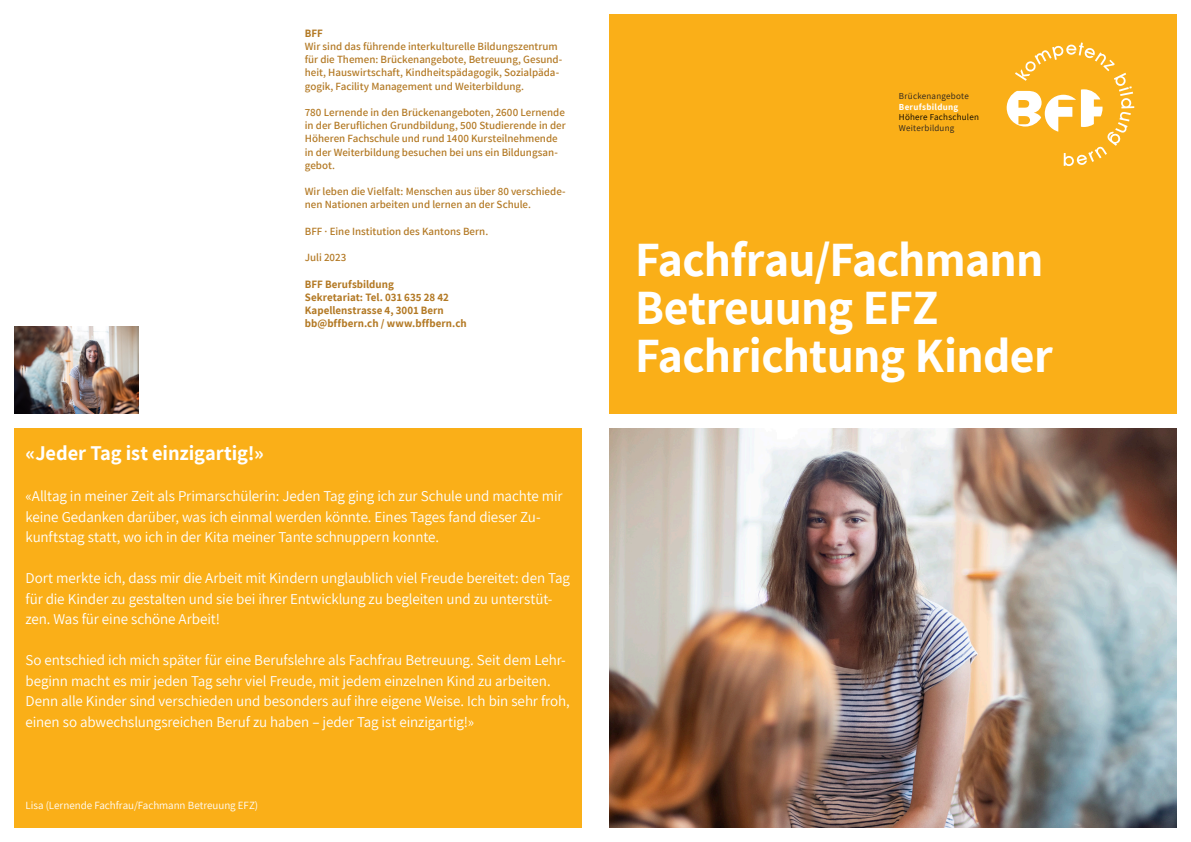
<style>
.page{position:relative;width:1191px;height:842px;background:#fff}
.page>*{position:absolute;margin:0;border:0;box-sizing:border-box;transform-origin:0 0}
.t1{font:700 48px/48px "Assistant";letter-spacing:-.015em;color:#fff}
.t2{font:700 20.5px "Assistant";letter-spacing:-.005em;color:#fff}
.t3{font:15px/20.5px "Assistant";letter-spacing:-.01em;color:#fff}
.t4{font:600 11px/13.2px "Assistant";color:#b37924}
.t5{font:700 11px/13.2px "Assistant";letter-spacing:.005em;color:#b37924}
.t6{font:11px "Assistant";letter-spacing:-.005em;color:#fff}
.t7{font:9px "Assistant";letter-spacing:.025em;color:#231f20}
.t8{font:9px "Assistant";letter-spacing:.025em;color:#000}
.t9{font:700 9px "Assistant";letter-spacing:.03em;color:#fff}
</style>
<div class="page">
<div style="left:609px;top:14px;width:567px;height:400px;background:#faaf18"></div>
<img style="left:609px;top:428px;width:567px;height:400px">
<div style="left:14px;top:428px;width:567px;height:400px;background:#faaf18"></div>
<svg style="left:1006px;top:43px;width:128px;height:123px"></svg>
<img style="left:14px;top:326px;width:125px;height:88px">
<p class="t5" style="left:305px;top:26px;width:20px">BFF</p>
<p class="t4" style="left:305px;top:39px;width:259px">Wir sind das führende interkulturelle Bildungszentrum für die Themen: Brückenangebote, Betreuung, Gesund&shy;heit, Hauswirtschaft, Kindheitspädagogik, Sozialpäda&shy;gogik, Facility Management und Weiterbildung.</p>
<p class="t4" style="left:305px;top:105px;width:262px">780 Lernende in den Brückenangeboten, 2600 Lernende in der Beruflichen Grundbildung, 500 Studierende in der Höheren Fachschule und rund 1400 Kursteilnehmende in der Weiterbildung besuchen bei uns ein Bildungsan&shy;gebot.</p>
<p class="t4" style="left:305px;top:184px;width:262px">Wir leben die Vielfalt: Menschen aus über 80 verschiede&shy;nen Nationen arbeiten und lernen an der Schule.</p>
<p class="t4" style="left:305px;top:224px;width:185px">BFF · Eine Institution des Kantons Bern.</p>
<p class="t4" style="left:305px;top:250px;width:43px">Juli 2023</p>
<p class="t5" style="left:305px;top:277px;width:163px">BFF Berufsbildung<br>Sekretariat: Tel. 031 635 28 42<br>Kapellenstrasse 4, 3001 Bern bb@bffbern.ch / www.bffbern.ch</p>
<h2 class="t2" style="left:26px;top:439px;width:240px">«Jeder Tag ist einzigartig!»</h2>
<p class="t3" style="left:26px;top:485px;width:538px">«Alltag in meiner Zeit als Primarschülerin: Jeden Tag ging ich zur Schule und machte mir keine Gedanken darüber, was ich einmal werden könnte. Eines Tages fand dieser Zu&shy;kunftstag statt, wo ich in der Kita meiner Tante schnuppern konnte.</p>
<p class="t3" style="left:26px;top:567px;width:546px">Dort merkte ich, dass mir die Arbeit mit Kindern unglaublich viel Freude bereitet: den Tag für die Kinder zu gestalten und sie bei ihrer Entwicklung zu begleiten und zu unterstüt&shy;zen. Was für eine schöne Arbeit!</p>
<p class="t3" style="left:26px;top:649px;width:546px">So entschied ich mich später für eine Berufslehre als Fachfrau Betreuung. Seit dem Lehr&shy;beginn macht es mir jeden Tag sehr viel Freude, mit jedem einzelnen Kind zu arbeiten.<br>Denn alle Kinder sind verschieden und besonders auf ihre eigene Weise. Ich bin sehr froh, einen so abwechslungsreichen Beruf zu haben – jeder Tag ist einzigartig!»</p>
<p class="t6" style="left:26px;top:798px;width:234px">Lisa (Lernende Fachfrau/Fachmann Betreuung EFZ)</p>
<p class="t7" style="left:899px;top:90px;width:71px">Brückenangebote</p>
<p class="t9" style="left:899px;top:100px;width:61px">Berufsbildung</p>
<p class="t8" style="left:899px;top:111px;width:82px">Höhere Fachschulen</p>
<p class="t7" style="left:899px;top:122px;width:57px">Weiterbildung</p>
<h1 class="t1" style="left:635px;top:234px;width:419px">Fachfrau/Fachmann<br>Betreuung EFZ<br>Fachrichtung Kinder</h1>
</div>
